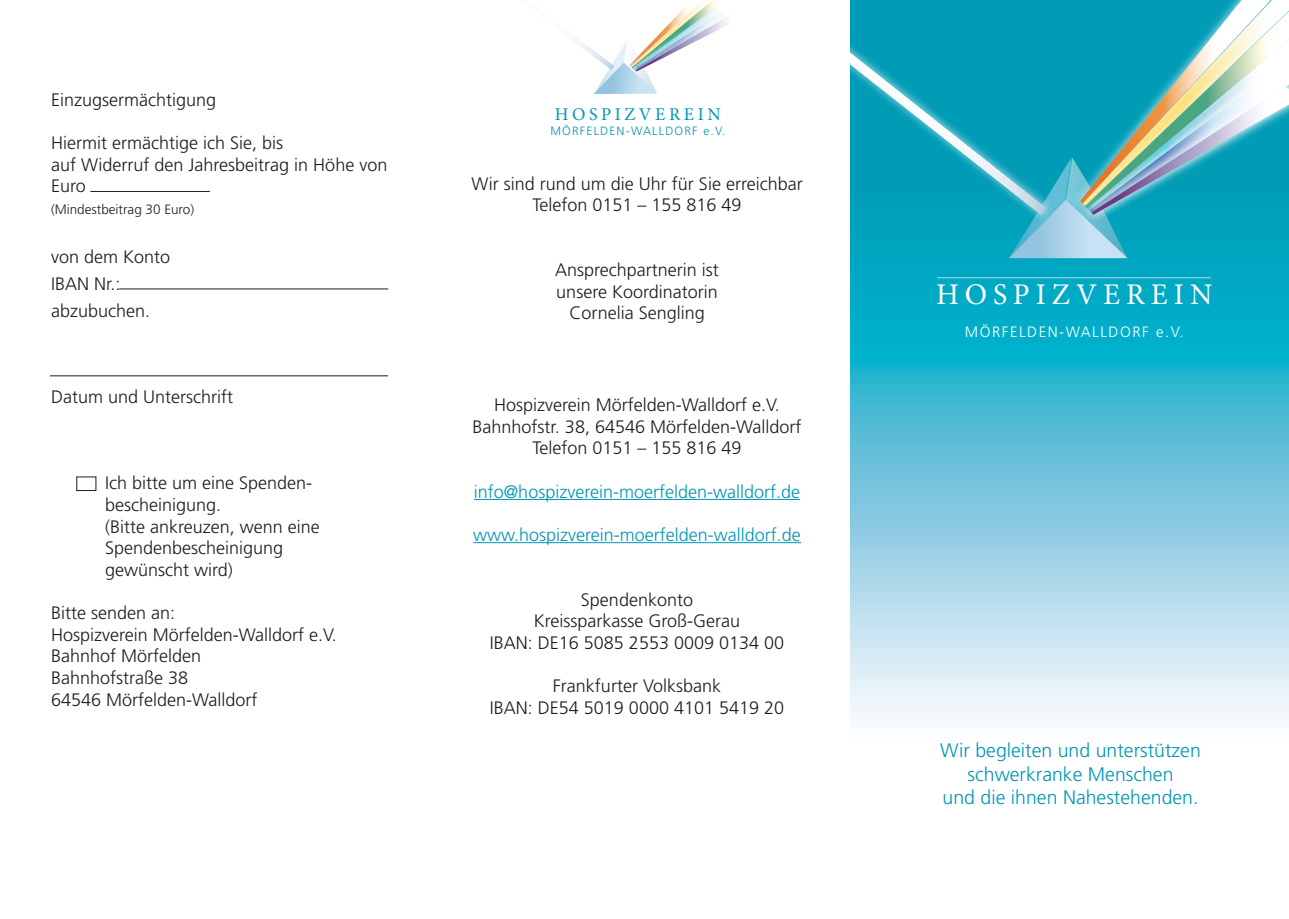
<style>
.page{position:relative;width:1289px;height:919px;background:#fff}
.page>*{position:absolute;margin:0;border:0;box-sizing:border-box;transform-origin:0 0}
.t1{font:30px "Minion Pro";letter-spacing:.2em;color:#fff}
.t2{font:300 19.5px/23.4px "Frutiger LT Std";color:#0096b4;text-align:center}
.t3{font:300 18px/21.6px "Frutiger LT Std";color:#1d1d1b;text-align:center}
.t4{font:300 18px "Frutiger LT Std";color:#0096b4}
.t5{font:18px "Minion Pro";letter-spacing:.2em;color:#0096b4}
.t6{font:300 15px "Frutiger LT Std";letter-spacing:.1em;color:#fff}
.t7{font:300 13.5px "Frutiger LT Std";color:#1d1d1b}
.t8{font:300 12px "Frutiger LT Std";letter-spacing:.1em;color:#0096b4}
</style>
<div class="page">
<hr style="left:90px;top:191px;width:120px;height:1px;background:#1d1d1b">
<hr style="left:50px;top:375px;width:338px;height:1px;background:#1d1d1b">
<div style="left:76px;top:476px;width:20px;height:15px;border:1px solid #1d1d1b"></div>
<hr style="left:474px;top:499px;width:326px;height:1px;background:#0096b4">
<hr style="left:473px;top:542px;width:328px;height:1px;background:#0096b4">
<svg style="left:850px;top:258px;width:438px;height:462px;background:#72c8de"></svg>
<hr style="left:937px;top:277px;width:273px;height:1px;background:#fff">
<svg style="left:850px;top:0;width:438px;height:258px;background:#30abbe"></svg>
<hr style="left:119px;top:288px;width:269px;height:1px;background:#1d1d1b">
<svg style="left:577px;top:0;width:150px;height:94px"></svg>
<p class="t3" style="left:51px;top:89px;width:167px">Einzugsermächtigung</p>
<p class="t3" style="left:51px;top:132px;width:338px;text-align:left">Hiermit ermächtige ich Sie, bis<br>auf Widerruf den Jahresbeitrag in Höhe von<br>Euro</p>
<p class="t7" style="left:51px;top:201px;width:145px">(Mindestbeitrag 30 Euro)</p>
<p class="t3" style="left:51px;top:243px;width:121px;line-height:27px;text-align:left">von dem Konto<br>IBAN Nr.: abzubuchen.</p>
<p class="t3" style="left:51px;top:386px;width:184px">Datum und Unterschrift</p>
<p class="t3" style="left:105px;top:472px;width:216px;text-align:left">Ich bitte um eine Spenden&shy;bescheinigung.<br>(Bitte ankreuzen, wenn eine<br>Spendenbescheinigung gewünscht wird)</p>
<p class="t3" style="left:51px;top:602px;width:287px;text-align:left">Bitte senden an:<br>Hospizverein Mörfelden-Walldorf e.V.<br>Bahnhof Mörfelden<br>Bahnhofstraße 38<br>64546 Mörfelden-Walldorf</p>
<p class="t5" style="left:555px;top:102px;width:167px">HOSPIZVEREIN</p>
<p class="t8" style="left:550px;top:124px;width:176px">MÖRFELDEN-WALLDORF e.V.</p>
<p class="t3" style="left:471px;top:173px;width:333px">Wir sind rund um die Uhr für Sie erreichbar<br>Telefon 0151 – 155 816 49</p>
<p class="t3" style="left:555px;top:259px;width:165px">Ansprechpartnerin ist unsere Koordinatorin<br>Cornelia Sengling</p>
<p class="t3" style="left:472px;top:394px;width:330px">Hospizverein Mörfelden-Walldorf e.V.<br>Bahnhofstr. 38, 64546 Mörfelden-Walldorf<br>Telefon 0151 – 155 816 49</p>
<p class="t4" style="left:474px;top:481px;width:328px">info@hospizverein-moerfelden-walldorf.de</p>
<p class="t4" style="left:473px;top:524px;width:329px">www.hospizverein-moerfelden-walldorf.de</p>
<p class="t3" style="left:490px;top:589px;width:296px">Spendenkonto<br>Kreissparkasse Groß-Gerau<br>IBAN: DE16 5085 2553 0009 0134 00</p>
<p class="t3" style="left:490px;top:675px;width:296px">Frankfurter Volksbank<br>IBAN: DE54 5019 0000 4101 5419 20</p>
<h1 class="t1" style="left:936px;top:274px;width:278px">HOSPIZVEREIN</h1>
<p class="t6" style="left:964px;top:323px;width:220px">MÖRFELDEN-WALLDORF e.V.</p>
<p class="t2" style="left:940px;top:739px;width:262px">Wir begleiten und unterstützen schwerkranke Menschen<br>und die ihnen Nahestehenden.</p>
</div>
